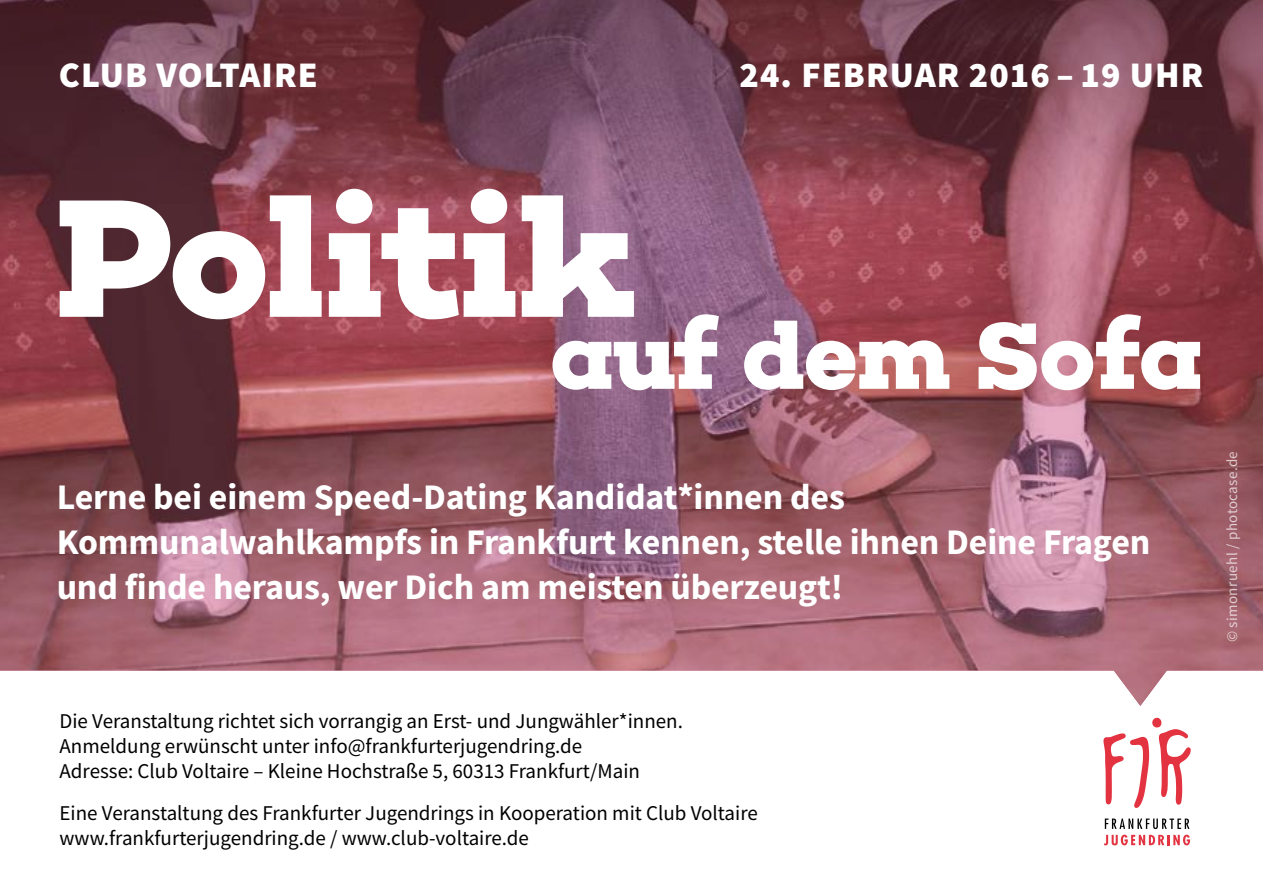
<style>
.page{position:relative;width:1263px;height:893px;background:#fff}
.page>*{position:absolute;margin:0;border:0;box-sizing:border-box;transform-origin:0 0}
.Intro{font:700 171px "Choplin";letter-spacing:-.025em;color:#fff}
.Intro-2{font:700 96px "Choplin";letter-spacing:-.015em;color:#fff}
.Intro-3{font:700 36px/45px "Source Sans Pro";letter-spacing:-.005em;color:#fff}
.Intro-4{font:900 36px "Source Sans Pro";letter-spacing:.03em;color:#fff}
.t1{font:21px/25.2px "Source Sans Pro";color:#000}
.t2{font:15px "Source Sans Pro";letter-spacing:.025em;color:#fff}
</style>
<div class="page">
<img style="left:0;top:0;width:1263px;height:706px">
<svg style="left:1103px;top:718px;width:88px;height:90px"></svg>
<svg style="left:1104px;top:818px;width:86px;height:27px"></svg>
<p class="Intro-4" style="left:59px;top:50px;width:260px">CLUB VOLTAIRE</p>
<p class="Intro-4" style="left:739px;top:50px;width:465px">24. FEBRUAR 2016 – 19 UHR</p>
<p class="Intro" style="left:53px;top:156px;width:585px">Politik</p>
<p class="Intro-2" style="left:551px;top:298px;width:654px">auf dem Sofa</p>
<p class="Intro-3" style="left:57px;top:474px;width:1095px">Lerne bei einem Speed-Dating Kandidat*innen des<br>Kommunalwahlkampfs in Frankfurt kennen, stelle ihnen Deine Fragen und finde heraus, wer Dich am meisten überzeugt!</p>
<p class="t2" style="left:1223px;top:642px;width:193px;rotate:-90deg">© simonruehl / photocase.de</p>
<p class="t1" style="left:60px;top:708px;width:625px">Die Veranstaltung richtet sich vorrangig an Erst- und Jungwähler*innen.<br>Anmeldung erwünscht unter info@frankfurterjugendring.de<br>Adresse: Club Voltaire – Kleine Hochstraße 5, 60313 Frankfurt/Main</p>
<p class="t1" style="left:60px;top:800px;width:700px">Eine Veranstaltung des Frankfurter Jugendrings in Kooperation mit Club Voltaire www.frankfurterjugendring.de / www.club-voltaire.de</p>
</div>
